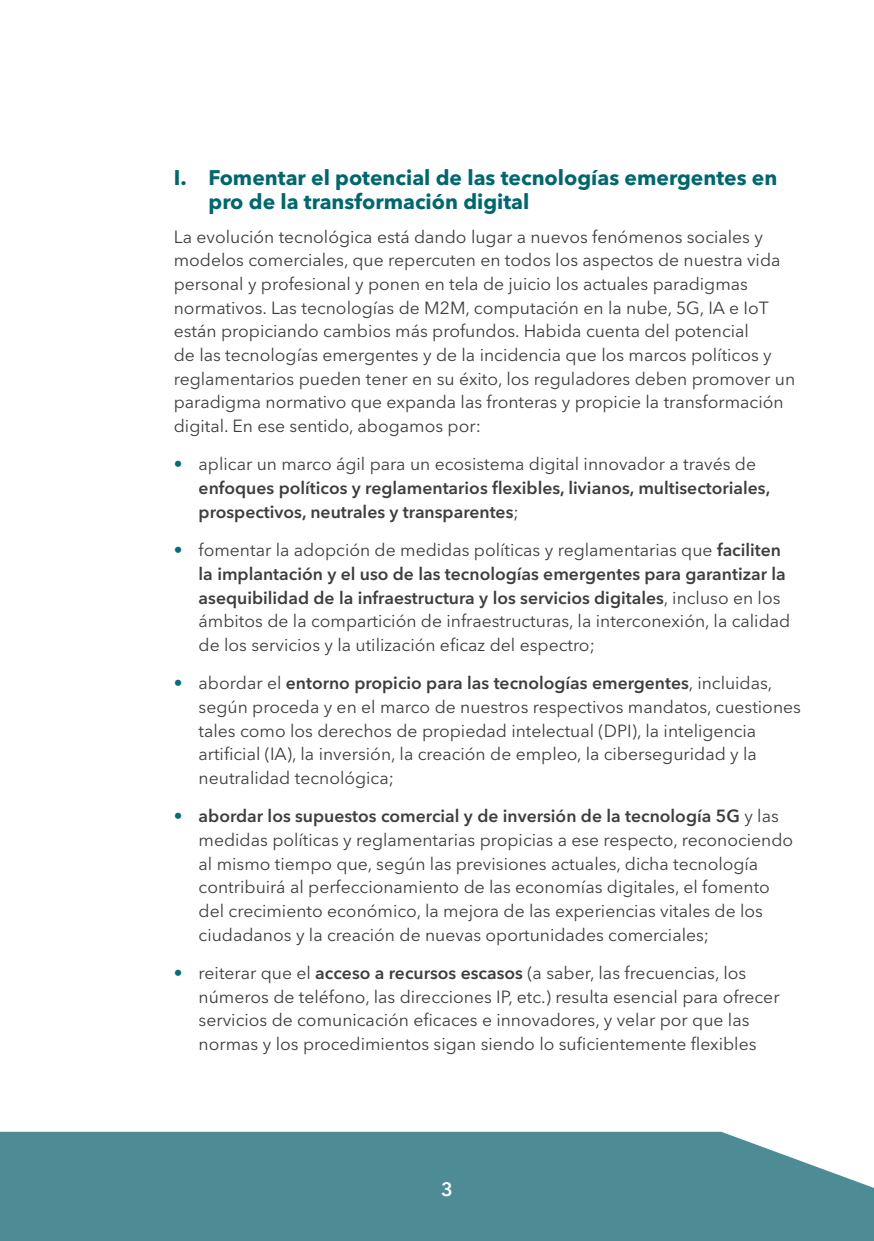
<style>
.page{position:relative;width:874px;height:1241px;background:#fff}
.page>*{position:absolute;margin:0;border:0;box-sizing:border-box;transform-origin:0 0}
.herding-1{font:700 21px/24.5px "Avenir Next LT Pro";color:#00676f}
.t1{font:600 19.25px "Avenir Next LT Pro";color:#fff}
.text{font:17.5px/23.6px "Avenir Next LT Pro";color:#3e3e3f}
.t2{font:600 17.5px/23.6px "Avenir Next LT Pro";color:#3e3e3f}
.s1{font-weight:400;color:#00707a}
.s2{font-weight:400}
.s3{color:#00707a}
.s4{font-weight:600}
.s5{font-weight:600;color:#00707a}
</style>
<div class="page">
<div style="left:0;top:1131px;width:873px;height:109px;background:#4d8b95"></div>
<p class="herding-1" style="left:208px;top:165px;width:570px;text-indent:-35px">I. Fomentar el potencial de las tecnologías emergentes en pro de la transformación digital</p>
<p class="text" style="left:174px;top:225px;width:622px">La evolución tecnológica está dando lugar a nuevos fenómenos sociales y modelos comerciales, que repercuten en todos los aspectos de nuestra vida personal y profesional y ponen en tela de juicio los actuales paradigmas normativos. Las tecnologías de M2M, computación en la nube, 5G, IA e IoT están propiciando cambios más profundos. Habida cuenta del potencial<br>de las tecnologías emergentes y de la incidencia que los marcos políticos y reglamentarios pueden tener en su éxito, los reguladores deben promover un paradigma normativo que expanda las fronteras y propicie la transformación digital. En ese sentido, abogamos por:</p>
<p class="t2" style="left:198px;top:452px;width:573px;text-indent:-25px"><span class="s1">•</span> <span class="s2">aplicar un marco ágil para un ecosistema digital innovador a través de </span>enfoques políticos y reglamentarios flexibles, livianos, multisectoriales, prospectivos, neutrales y transparentes<span class="s2">;</span></p>
<p class="text" style="left:198px;top:538px;width:593px;text-indent:-25px"><span class="s3">•</span> fomentar la adopción de medidas políticas y reglamentarias que <span class="s4">faciliten la implantación y el uso de las tecnologías emergentes para garantizar la asequibilidad de la infraestructura y los servicios digitales</span>, incluso en los ámbitos de la compartición de infraestructuras, la interconexión, la calidad de los servicios y la utilización eficaz del espectro;</p>
<p class="text" style="left:198px;top:671px;width:603px;text-indent:-25px"><span class="s3">•</span> abordar el <span class="s4">entorno propicio para las tecnologías emergentes</span>, incluidas, según proceda y en el marco de nuestros respectivos mandatos, cuestiones tales como los derechos de propiedad intelectual (DPI), la inteligencia artificial (IA), la inversión, la creación de empleo, la ciberseguridad y la neutralidad tecnológica;</p>
<p class="text" style="left:198px;top:804px;width:596px;text-indent:-25px"><span class="s5">•</span> <span class="s4">abordar los supuestos comercial y de inversión de la tecnología 5G</span> y las medidas políticas y reglamentarias propicias a ese respecto, reconociendo al mismo tiempo que, según las previsiones actuales, dicha tecnología contribuirá al perfeccionamiento de las economías digitales, el fomento del crecimiento económico, la mejora de las experiencias vitales de los ciudadanos y la creación de nuevas oportunidades comerciales;</p>
<p class="text" style="left:198px;top:961px;width:582px;text-indent:-25px"><span class="s3">•</span> reiterar que el <span class="s4">acceso a recursos escasos</span> (a saber, las frecuencias, los números de teléfono, las direcciones IP, etc.) resulta esencial para ofrecer servicios de comunicación eficaces e innovadores, y velar por que las normas y los procedimientos sigan siendo lo suficientemente flexibles</p>
<p class="t1" style="left:441px;top:1177px;width:13px">3</p>
</div>
